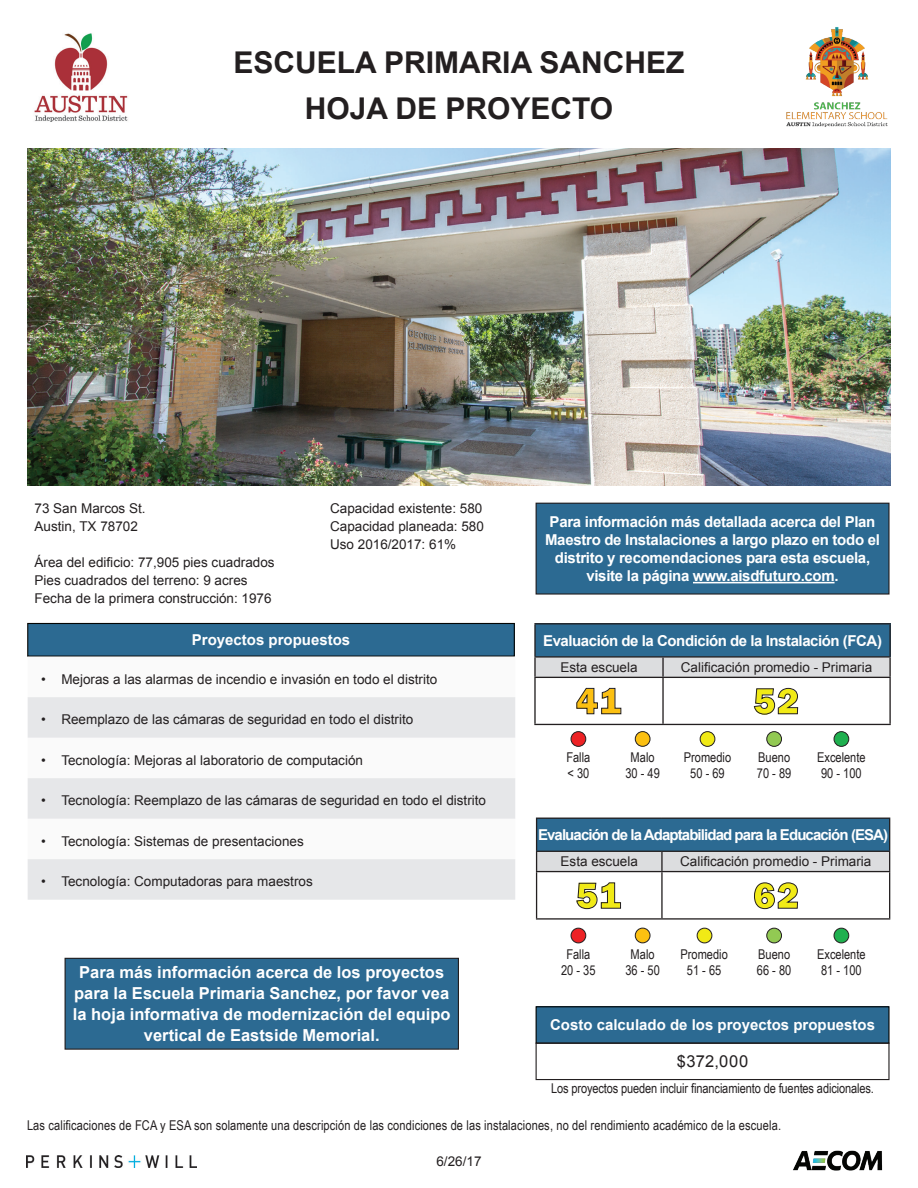
<style>
.page{position:relative;width:918px;height:1188px;background:#fff}
.page>*{position:absolute;margin:0;border:0;box-sizing:border-box;transform-origin:0 0}
.t1{font:800 37.5px "Franklin Gothic";color:#f1ea16}
.t2{font:800 37.5px "Franklin Gothic";color:#fcc011}
.Heading_1__H1{font:700 30px "Arial";color:#231f20}
.Body_Text__H5{font:700 16.5px/21px "Arial";color:#fff;text-align:center}
.t3{font:16.5px "Arial";letter-spacing:.025em;color:#231f20}
.Body_Text__H5-2{font:700 15px/18px "Arial";letter-spacing:-.02em;color:#fff;text-align:center}
.Heading_3__H3{font:700 15px "Arial";letter-spacing:-.06em;color:#fff}
.Heading_3__H3-2{font:700 15px "Arial";letter-spacing:-.03em;color:#fff}
.Heading_3__H3-3{font:700 15px "Arial";color:#fff}
.Body_Text__H5-3{font:700 15px "Arial";color:#fff}
.Body_Text__H5-4{font:13.5px "Arial";color:#231f20}
.t4{font:13.5px/16.2px "Arial Narrow";color:#231f20;text-align:center}
</style>
<div class="page">
<img style="left:793px;top:1150px;width:90px;height:21px">
<img style="left:27px;top:1156px;width:170px;height:12px">
<img style="left:34px;top:33px;width:94px;height:89px">
<img style="left:786px;top:27px;width:102px;height:100px">
<div style="left:834px;top:928px;width:15px;height:15px;background:#1fb04f;border-radius:50%"></div>
<div style="left:834px;top:928px;width:15px;height:15px;border:1px solid #231f20;border-radius:50%"></div>
<div style="left:697px;top:928px;width:15px;height:15px;background:#f1ea16;border-radius:50%"></div>
<div style="left:697px;top:928px;width:15px;height:15px;border:1px solid #231f20;border-radius:50%"></div>
<div style="left:571px;top:928px;width:15px;height:15px;background:#ed2225;border-radius:50%"></div>
<div style="left:571px;top:928px;width:15px;height:15px;border:1px solid #231f20;border-radius:50%"></div>
<div style="left:767px;top:928px;width:15px;height:15px;background:#92c953;border-radius:50%"></div>
<div style="left:766px;top:928px;width:16px;height:15px;border:1px solid #231f20;border-radius:50%"></div>
<div style="left:635px;top:928px;width:15px;height:15px;background:#fcc011;border-radius:50%"></div>
<div style="left:635px;top:928px;width:15px;height:15px;border:1px solid #231f20;border-radius:50%"></div>
<div style="left:571px;top:732px;width:15px;height:14px;background:#ed2225;border-radius:50%"></div>
<div style="left:571px;top:731px;width:15px;height:16px;border:1px solid #231f20;border-radius:50%"></div>
<div style="left:635px;top:732px;width:15px;height:14px;background:#fcc011;border-radius:50%"></div>
<div style="left:635px;top:731px;width:15px;height:16px;border:1px solid #231f20;border-radius:50%"></div>
<div style="left:834px;top:732px;width:15px;height:14px;background:#1fb04f;border-radius:50%"></div>
<div style="left:834px;top:731px;width:15px;height:16px;border:1px solid #231f20;border-radius:50%"></div>
<div style="left:700px;top:732px;width:15px;height:14px;background:#f1ea16;border-radius:50%"></div>
<div style="left:700px;top:731px;width:15px;height:16px;border:1px solid #231f20;border-radius:50%"></div>
<div style="left:767px;top:732px;width:15px;height:14px;background:#92c953;border-radius:50%"></div>
<div style="left:766px;top:731px;width:16px;height:16px;border:1px solid #231f20;border-radius:50%"></div>
<img style="left:27px;top:148px;width:864px;height:338px">
<div style="left:535px;top:624px;width:355px;height:33px;background:#2c6a92"></div>
<hr style="left:534px;top:623px;width:129px;height:1px;background:#231f20">
<hr style="left:534px;top:624px;width:2px;height:32px;background:#231f20">
<hr style="left:663px;top:623px;width:228px;height:1px;background:#231f20">
<hr style="left:889px;top:624px;width:2px;height:32px;background:#231f20">
<hr style="left:534px;top:656px;width:129px;height:2px;background:#231f20">
<hr style="left:663px;top:656px;width:228px;height:2px;background:#231f20">
<hr style="left:534px;top:724px;width:129px;height:1px;background:#231f20">
<hr style="left:663px;top:724px;width:228px;height:1px;background:#231f20">
<svg style="left:534px;top:657px;width:357px;height:67px"></svg>
<div style="left:537px;top:818px;width:353px;height:33px;background:#2c6a92"></div>
<hr style="left:536px;top:818px;width:126px;height:1px;background:#231f20">
<hr style="left:536px;top:819px;width:1px;height:32px;background:#231f20">
<hr style="left:662px;top:818px;width:228px;height:1px;background:#231f20">
<hr style="left:889px;top:819px;width:1px;height:32px;background:#231f20">
<hr style="left:536px;top:918px;width:126px;height:2px;background:#231f20">
<hr style="left:662px;top:918px;width:228px;height:2px;background:#231f20">
<svg style="left:536px;top:851px;width:354px;height:68px"></svg>
<div style="left:536px;top:503px;width:353px;height:91px;background:#2c6a92"></div>
<hr style="left:693px;top:582px;width:142px;height:1px;background:#fff">
<div style="left:536px;top:503px;width:354px;height:92px;border:1px solid #231f20"></div>
<div style="left:28px;top:623px;width:486px;height:33px;background:#2c6a92"></div>
<div style="left:27px;top:623px;width:488px;height:34px;border:1px solid #040503"></div>
<svg style="left:28px;top:697px;width:487px;height:203px;fill:#e6e7e9"></svg>
<div style="left:536px;top:1007px;width:353px;height:36px;background:#2c6a92"></div>
<div style="left:536px;top:1006px;width:354px;height:38px;border:1px solid #040503"></div>
<div style="left:536px;top:1043px;width:354px;height:37px;border:1px solid #231f20"></div>
<div style="left:65px;top:958px;width:393px;height:91px;background:#2c6a92"></div>
<div style="left:65px;top:958px;width:394px;height:92px;border:1px solid #231f20"></div>
<h1 class="Heading_1__H1" style="left:233px;top:42px;width:453px">ESCUELA PRIMARIA SANCHEZ</h1>
<h1 class="Heading_1__H1" style="left:305px;top:88px;width:310px">HOJA DE PROYECTO</h1>
<p class="Body_Text__H5-4" style="left:35px;top:499px;width:113px">73 San Marcos St.</p>
<p class="Body_Text__H5-4" style="left:35px;top:517px;width:105px">Austin, TX 78702</p>
<p class="Body_Text__H5-4" style="left:35px;top:553px;width:242px">Área del edificio: 77,905 pies cuadrados</p>
<p class="Body_Text__H5-4" style="left:35px;top:571px;width:215px">Pies cuadrados del terreno: 9 acres</p>
<p class="Body_Text__H5-4" style="left:35px;top:589px;width:239px">Fecha de la primera construcción: 1976</p>
<p class="Body_Text__H5-4" style="left:330px;top:499px;width:154px">Capacidad existente: 580</p>
<p class="Body_Text__H5-4" style="left:330px;top:517px;width:155px">Capacidad planeada: 580</p>
<p class="Body_Text__H5-4" style="left:330px;top:535px;width:128px">Uso 2016/2017: 61%</p>
<p class="Body_Text__H5-3" style="left:192px;top:630px;width:160px">Proyectos propuestos</p>
<p class="Body_Text__H5-4" style="left:41px;top:670px;width:398px">• Mejoras a las alarmas de incendio e invasión en todo el distrito</p>
<p class="Body_Text__H5-4" style="left:41px;top:711px;width:374px">• Reemplazo de las cámaras de seguridad en todo el distrito</p>
<p class="Body_Text__H5-4" style="left:41px;top:751px;width:323px">• Tecnología: Mejoras al laboratorio de computación</p>
<p class="Body_Text__H5-4" style="left:41px;top:792px;width:446px">• Tecnología: Reemplazo de las cámaras de seguridad en todo el distrito</p>
<p class="Body_Text__H5-4" style="left:41px;top:832px;width:264px">• Tecnología: Sistemas de presentaciones</p>
<p class="Body_Text__H5-4" style="left:41px;top:873px;width:273px">• Tecnología: Computadoras para maestros</p>
<p class="Body_Text__H5-2" style="left:545px;top:513px;width:336px">Para información más detallada acerca del Plan Maestro de Instalaciones a largo plazo en todo el distrito y recomendaciones para esta escuela, visite la página www.aisdfuturo.com.</p>
<p class="Heading_3__H3-2" style="left:543px;top:631px;width:340px">Evaluación de la Condición de la Instalación (FCA)</p>
<p class="Body_Text__H5-4" style="left:560px;top:658px;width:79px">Esta escuela</p>
<p class="Body_Text__H5-4" style="left:681px;top:658px;width:193px">Calificación promedio - Primaria</p>
<p class="t2" style="left:576px;top:677px;width:47px">41</p>
<p class="t1" style="left:754px;top:677px;width:47px">52</p>
<p class="t4" style="left:566px;top:749px;width:25px">Falla</p>
<p class="t4" style="left:567px;top:765px;width:23px">&lt; 30</p>
<p class="t4" style="left:625px;top:749px;width:36px">Malo<br>30 - 49</p>
<p class="t4" style="left:684px;top:749px;width:49px">Promedio<br>50 - 69</p>
<p class="t4" style="left:757px;top:749px;width:36px;text-align:left">Bueno<br>70 - 89</p>
<p class="t4" style="left:817px;top:749px;width:50px;text-align:left">Excelente<br>90 - 100</p>
<p class="Heading_3__H3" style="left:538px;top:825px;width:352px">Evaluación de la Adaptabilidad para la Educación (ESA)</p>
<p class="Body_Text__H5-4" style="left:561px;top:853px;width:79px">Esta escuela</p>
<p class="Body_Text__H5-4" style="left:680px;top:853px;width:193px">Calificación promedio - Primaria</p>
<p class="t1" style="left:576px;top:871px;width:46px">51</p>
<p class="t1" style="left:753px;top:871px;width:47px">62</p>
<p class="t4" style="left:625px;top:946px;width:36px">Malo<br>36 - 50</p>
<p class="t4" style="left:680px;top:946px;width:49px">Promedio<br>51 - 65</p>
<p class="t4" style="left:757px;top:945px;width:36px;text-align:left">Bueno<br>66 - 80</p>
<p class="t4" style="left:817px;top:945px;width:50px;text-align:left">Excelente<br>81 - 100</p>
<p class="t4" style="left:566px;top:946px;width:25px">Falla</p>
<p class="t4" style="left:561px;top:962px;width:36px">20 - 35</p>
<p class="Body_Text__H5" style="left:73px;top:962px;width:379px">Para más información acerca de los proyectos para la Escuela Primaria Sanchez, por favor vea la hoja informativa de modernización del equipo vertical de Eastside Memorial.</p>
<p class="Heading_3__H3-3" style="left:550px;top:1015px;width:327px">Costo calculado de los proyectos propuestos</p>
<p class="t3" style="left:677px;top:1051px;width:73px">$372,000</p>
<p class="t4" style="left:551px;top:1080px;width:324px">Los proyectos pueden incluir financiamiento de fuentes adicionales.</p>
<p class="t4" style="left:27px;top:1116px;width:756px">Las calificaciones de FCA y ESA son solamente una descripción de las condiciones de las instalaciones, no del rendimiento académico de la escuela.</p>
<p class="Body_Text__H5-4" style="left:436px;top:1152px;width:47px">6/26/17</p>
</div>
